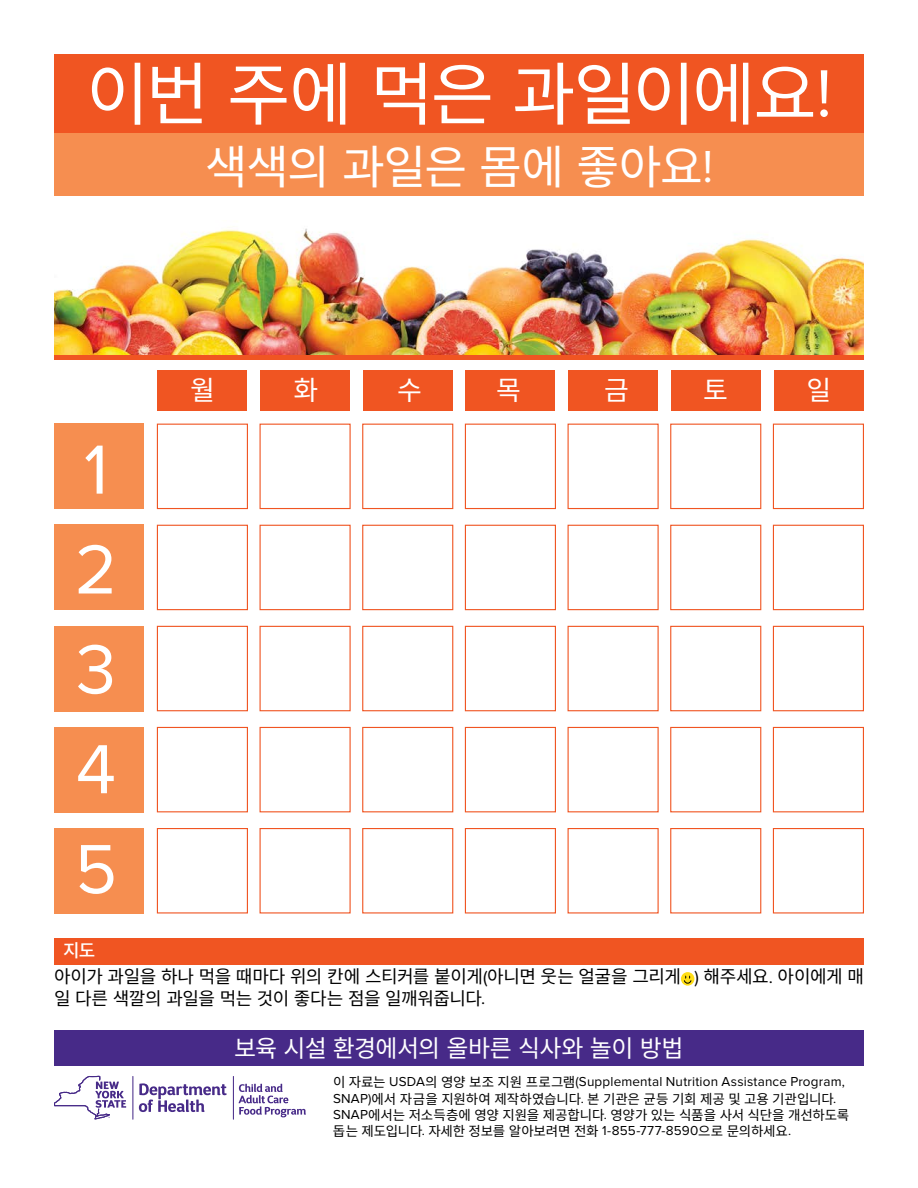
<style>
.page{position:relative;width:918px;height:1188px;background:#fff}
.page>*{position:absolute;margin:0;border:0;box-sizing:border-box;transform-origin:0 0}
.t1{font:72px/99.9px "Proxima Nova";color:#fff}
.t2{font:69px "Source Han Sans K";letter-spacing:-.045em;color:#fff}
.t3{font:46.5px "Source Han Sans K";letter-spacing:-.03em;color:#fff}
.t4{font:27px "Source Han Sans K";color:#fff}
.t5{font:24px "Source Han Sans K";letter-spacing:-.025em;color:#fff}
.t6{font:18px/26.1px "Source Han Sans K";letter-spacing:-.025em;color:#000}
.t7{font:13.5px/15.9px "Source Han Sans K";letter-spacing:-.015em;color:#000}
.t8{font:13.5px "Proxima Nova";letter-spacing:.015em;color:#000}
.s1{font-family:"Proxima Nova"}
.s2{font-weight:500;color:#fff}
.s3{font-family:"Source Han Sans K"}
</style>
<div class="page">
<svg style="left:139px;top:1083px;width:88px;height:29px"></svg>
<hr style="left:132px;top:1076px;width:1px;height:44px;background:#472a88">
<svg style="left:54px;top:1076px;width:72px;height:43px"></svg>
<hr style="left:233px;top:1076px;width:1px;height:44px;background:#472a88">
<svg style="left:239px;top:1084px;width:67px;height:33px"></svg>
<div style="left:54px;top:1030px;width:810px;height:36px;background:#472a88"></div>
<img style="left:54px;top:228px;width:810px;height:127px">
<div style="left:54px;top:938px;width:810px;height:27px;background:#f05522"></div>
<div style="left:54px;top:54px;width:810px;height:81px;background:#f05522"></div>
<div style="left:774px;top:370px;width:90px;height:40px;background:#f05522"></div>
<div style="left:54px;top:134px;width:810px;height:62px;background:#f68e50"></div>
<div style="left:671px;top:370px;width:90px;height:40px;background:#f05522"></div>
<div style="left:568px;top:370px;width:90px;height:40px;background:#f05522"></div>
<div style="left:465px;top:370px;width:90px;height:40px;background:#f05522"></div>
<div style="left:363px;top:370px;width:90px;height:40px;background:#f05522"></div>
<div style="left:260px;top:370px;width:90px;height:40px;background:#f05522"></div>
<div style="left:157px;top:370px;width:90px;height:40px;background:#f05522"></div>
<div style="left:54px;top:424px;width:90px;height:85px;background:#f68e50"></div>
<div style="left:54px;top:626px;width:90px;height:85px;background:#f68e50"></div>
<div style="left:54px;top:828px;width:90px;height:86px;background:#f68e50"></div>
<div style="left:157px;top:424px;width:91px;height:85px;background:#fff;border:1px solid #f05522"></div>
<div style="left:362px;top:424px;width:91px;height:85px;background:#fff;border:1px solid #f05522"></div>
<div style="left:465px;top:424px;width:91px;height:85px;background:#fff;border:1px solid #f05522"></div>
<div style="left:670px;top:424px;width:91px;height:85px;background:#fff;border:1px solid #f05522"></div>
<div style="left:773px;top:424px;width:91px;height:85px;background:#fff;border:1px solid #f05522"></div>
<div style="left:157px;top:626px;width:91px;height:85px;background:#fff;border:1px solid #f05522"></div>
<div style="left:260px;top:626px;width:91px;height:85px;background:#fff;border:1px solid #f05522"></div>
<div style="left:362px;top:626px;width:91px;height:85px;background:#fff;border:1px solid #f05522"></div>
<div style="left:465px;top:626px;width:91px;height:85px;background:#fff;border:1px solid #f05522"></div>
<div style="left:568px;top:626px;width:91px;height:85px;background:#fff;border:1px solid #f05522"></div>
<div style="left:670px;top:626px;width:91px;height:85px;background:#fff;border:1px solid #f05522"></div>
<div style="left:773px;top:626px;width:91px;height:85px;background:#fff;border:1px solid #f05522"></div>
<div style="left:157px;top:828px;width:91px;height:86px;background:#fff;border:1px solid #f05522"></div>
<div style="left:362px;top:828px;width:91px;height:86px;background:#fff;border:1px solid #f05522"></div>
<div style="left:465px;top:828px;width:91px;height:86px;background:#fff;border:1px solid #f05522"></div>
<div style="left:670px;top:828px;width:91px;height:86px;background:#fff;border:1px solid #f05522"></div>
<div style="left:773px;top:828px;width:91px;height:86px;background:#fff;border:1px solid #f05522"></div>
<div style="left:54px;top:355px;width:810px;height:5px;background:#f05522"></div>
<div style="left:54px;top:525px;width:90px;height:85px;background:#f68e50"></div>
<div style="left:54px;top:727px;width:90px;height:85px;background:#f68e50"></div>
<div style="left:157px;top:525px;width:91px;height:85px;background:#fff;border:1px solid #f05522"></div>
<div style="left:260px;top:525px;width:91px;height:85px;background:#fff;border:1px solid #f05522"></div>
<div style="left:362px;top:525px;width:91px;height:85px;background:#fff;border:1px solid #f05522"></div>
<div style="left:465px;top:525px;width:91px;height:85px;background:#fff;border:1px solid #f05522"></div>
<div style="left:568px;top:525px;width:91px;height:85px;background:#fff;border:1px solid #f05522"></div>
<div style="left:670px;top:525px;width:91px;height:85px;background:#fff;border:1px solid #f05522"></div>
<div style="left:773px;top:525px;width:91px;height:85px;background:#fff;border:1px solid #f05522"></div>
<div style="left:157px;top:727px;width:91px;height:85px;background:#fff;border:1px solid #f05522"></div>
<div style="left:260px;top:727px;width:91px;height:85px;background:#fff;border:1px solid #f05522"></div>
<div style="left:362px;top:727px;width:91px;height:85px;background:#fff;border:1px solid #f05522"></div>
<div style="left:465px;top:727px;width:91px;height:85px;background:#fff;border:1px solid #f05522"></div>
<div style="left:568px;top:727px;width:91px;height:85px;background:#fff;border:1px solid #f05522"></div>
<div style="left:670px;top:727px;width:91px;height:85px;background:#fff;border:1px solid #f05522"></div>
<div style="left:773px;top:727px;width:91px;height:85px;background:#fff;border:1px solid #f05522"></div>
<svg style="left:681px;top:972px;width:13px;height:14px"></svg>
<svg style="left:684px;top:976px;width:7px;height:8px"></svg>
<h2 class="t2" style="left:86px;top:55px;width:747px">이번 주에 먹은 과일이에요<span class="s1">!</span></h2>
<h3 class="t3" style="left:205px;top:141px;width:510px">색색의 과일은 몸에 좋아요<span class="s1">!</span></h3>
<h1 class="t1" style="left:75px;top:421px;width:44px">1<br>2<br>3<br>4<br>5</h1>
<h3 class="t4" style="left:190px;top:374px;width:26px">월</h3>
<h3 class="t4" style="left:294px;top:374px;width:26px">화</h3>
<h3 class="t4" style="left:397px;top:374px;width:26px">수</h3>
<h3 class="t4" style="left:496px;top:374px;width:26px">목</h3>
<h3 class="t4" style="left:604px;top:374px;width:26px">금</h3>
<h3 class="t4" style="left:703px;top:374px;width:26px">토</h3>
<h3 class="t4" style="left:807px;top:374px;width:26px">일</h3>
<h3 class="t6" style="left:54px;top:938px;width:812px;text-indent:9px"><span class="s2">지도<br></span>아이가 과일을 하나 먹을 때마다 위의 칸에 스티커를 붙이게<span class="s1">(</span>아니면 웃는 얼굴을 그리게 <span class="s1">)</span> 해주세요<span class="s1">.</span> 아이에게 매</h3>
<h3 class="t6" style="left:54px;top:986px;width:433px">일 다른 색깔의 과일을 먹는 것이 좋다는 점을 일깨워줍니다<span class="s1">.</span></h3>
<h3 class="t5" style="left:234px;top:1035px;width:451px">보육 시설 환경에서의 올바른 식사와 놀이 방법</h3>
<p class="t8" style="left:333px;top:1074px;width:513px"><span class="s3">이 자료는</span> USDA<span class="s3">의 영양 보조 지원 프로그램</span>(Supplemental Nutrition Assistance Program,</p>
<p class="t7" style="left:333px;top:1091px;width:518px"><span class="s1">SNAP)</span>에서 자금을 지원하여 제작하였습니다<span class="s1">.</span> 본 기관은 균등 기회 제공 및 고용 기관입니다<span class="s1">.<br>SNAP</span>에서는 저소득층에 영양 지원을 제공합니다<span class="s1">.</span> 영양가 있는 식품을 사서 식단을 개선하도록 돕는 제도입니다<span class="s1">.</span> 자세한 정보를 알아보려면 전화 <span class="s1">1-855-777-8590</span>으로 문의하세요<span class="s1">.</span></p>
</div>
